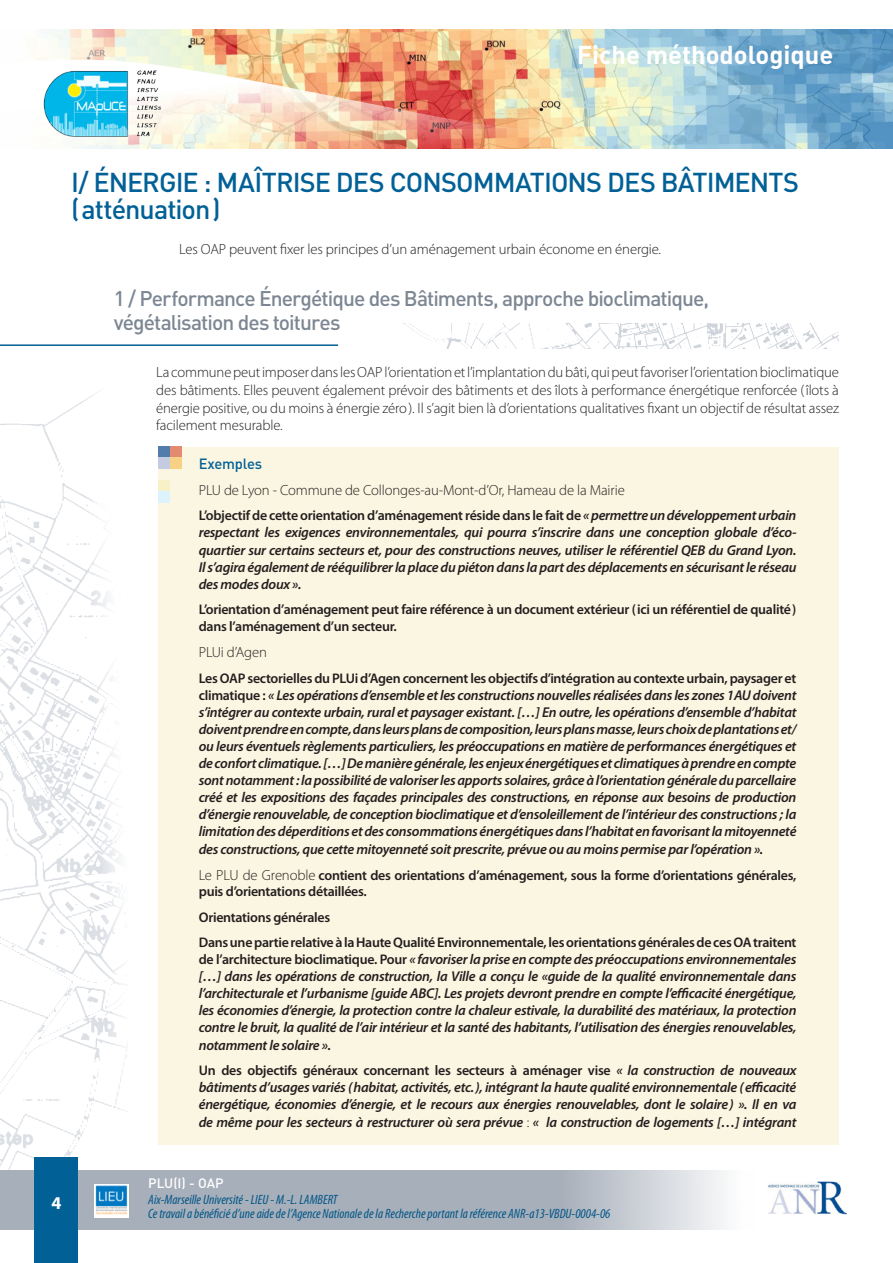
<style>
.page{position:relative;width:893px;height:1263px;background:#fff}
.page>*{position:absolute;margin:0;border:0;box-sizing:border-box;transform-origin:0 0}
.t1{font:500 27px/27px "DIN";letter-spacing:-.035em;color:#016096}
.t2{font:25.5px "DIN Bold Alternate";color:#fff}
.t3{font:500 21px/24px "DIN";letter-spacing:-.045em;color:#7c8793}
.t4{font:700 18px "Myriad";color:#fff}
.t5{font:300 14.7px/17.7px "Myriad Pro";letter-spacing:-.01em;color:#231f20;text-align:justify}
.t6{font:500 14.7px "DIN";letter-spacing:-.01em;color:#016096}
.t7{font:italic 600 14.25px/17.1px "Myriad Pro";letter-spacing:-.02em;color:#231f20;text-align:justify}
.t8{font:600 13.95px/17.1px "Myriad Pro";letter-spacing:-.02em;color:#231f20}
.t9{font:italic condensed 13.5px/13.5px "Myriad Pro";color:#015587}
.t10{font:500 13.5px "DIN";letter-spacing:-.005em;color:#fff}
.s1{font-style:italic;font-size:14.25px}
.s2{font-style:normal;font-size:13.95px}
.s3{font-weight:300;font-size:14.7px}
.s4{font-weight:300;font-style:normal;font-size:14.7px}
</style>
<div class="page">
<img style="left:0;top:391px;width:128px;height:779px">
<svg style="left:0;top:1170px;width:724px;height:60px;background:#b0b7c1"></svg>
<img style="left:33px;top:29px;width:859px;height:120px">
<div style="left:34px;top:1158px;width:44px;height:105px;background:#016096"></div>
<img style="left:94px;top:1184px;width:34px;height:34px">
<img style="left:768px;top:1181px;width:78px;height:33px">
<img style="left:41px;top:68px;width:125px;height:70px">
<img style="left:403px;top:323px;width:436px;height:26px">
<hr style="left:0;top:344px;width:338px;height:2px;background:#016096">
<div style="left:159px;top:447px;width:680px;height:697px;background:#fbf6e1"></div>
<div style="left:159px;top:447px;width:11px;height:11px;background:#527cab"></div>
<div style="left:159px;top:458px;width:11px;height:11px;background:#c3cce0"></div>
<div style="left:170px;top:447px;width:11px;height:11px;background:#e38b71"></div>
<div style="left:170px;top:458px;width:11px;height:11px;background:#f9d184"></div>
<div style="left:159px;top:480px;width:11px;height:11px;background:#f8f0c7"></div>
<div style="left:159px;top:491px;width:11px;height:11px;background:#dcf2fc"></div>
<h2 class="t2" style="left:577px;top:38px;width:258px">Fiche méthodologique</h2>
<h1 class="t1" style="left:71px;top:168px;width:729px">I/ ÉNERGIE : MAÎTRISE DES CONSOMMATIONS DES BÂTIMENTS (atténuation)</h1>
<p class="t5" style="left:179px;top:240px;width:483px">Les OAP peuvent fixer les principes d’un aménagement urbain économe en énergie.</p>
<h3 class="t3" style="left:114px;top:286px;width:597px">1 / Performance Énergétique des Bâtiments, approche bioclimatique, végétalisation des toitures</h3>
<p class="t5" style="left:156px;top:364px;width:684px">La commune peut imposer dans les OAP l’orientation et l’implantation du bâti, qui peut favoriser l’orientation bioclimatique des bâtiments. Elles peuvent également prévoir des bâtiments et des îlots à performance énergétique renforcée (îlots à énergie positive, ou du moins à énergie zéro). Il s’agit bien là d’orientations qualitatives fixant un objectif de résultat assez facilement mesurable.</p>
<p class="t6" style="left:199px;top:454px;width:65px">Exemples</p>
<p class="t5" style="left:199px;top:481px;width:428px">PLU de Lyon - Commune de Collonges-au-Mont-d’Or, Hameau de la Mairie</p>
<p class="t8" style="left:199px;top:507px;width:599px">L’objectif de cette orientation d’aménagement réside dans le fait de <span class="s1">« permettre un développement urbain</span></p>
<p class="t7" style="left:199px;top:524px;width:599px">respectant les exigences environnementales, qui pourra s’inscrire dans une conception globale d’éco&shy;quartier sur certains secteurs et, pour des constructions neuves, utiliser le référentiel QEB du Grand Lyon.<br>Il s’agira également de rééquilibrer la place du piéton dans la part des déplacements en sécurisant le réseau des modes doux ».</p>
<p class="t8" style="left:199px;top:600px;width:599px">L’orientation d’aménagement peut faire référence à un document extérieur (ici un référentiel de qualité) dans l’aménagement d’un secteur.</p>
<p class="t5" style="left:199px;top:643px;width:70px">PLUi d’Agen</p>
<p class="t8" style="left:199px;top:669px;width:599px">Les OAP sectorielles du PLUi d’Agen concernent les objectifs d’intégration au contexte urbain, paysager et</p>
<p class="t7" style="left:199px;top:686px;width:599px"><span class="s2">climatique :</span> « Les opérations d’ensemble et les constructions nouvelles réalisées dans les zones 1AU doivent s’intégrer au contexte urbain, rural et paysager existant. […] En outre, les opérations d’ensemble d’habitat doivent prendre en compte, dans leurs plans de composition, leurs plans masse, leurs choix de plantations et/ ou leurs éventuels règlements particuliers, les préoccupations en matière de performances énergétiques et de confort climatique. […] De manière générale, les enjeux énergétiques et climatiques à prendre en compte sont notamment : la possibilité de valoriser les apports solaires, grâce à l’orientation générale du parcellaire créé et les expositions des façades principales des constructions, en réponse aux besoins de production d’énergie renouvelable, de conception bioclimatique et d’ensoleillement de l’intérieur des constructions ; la limitation des déperditions et des consommations énergétiques dans l’habitat en favorisant la mitoyenneté des constructions, que cette mitoyenneté soit prescrite, prévue ou au moins permise par l’opération ».</p>
<p class="t8" style="left:199px;top:866px;width:599px"><span class="s3">Le PLU de Grenoble</span> contient des orientations d’aménagement, sous la forme d’orientations générales, puis d’orientations détaillées.</p>
<p class="t8" style="left:199px;top:904px;width:599px;line-height:25.2px">Orientations générales<br>Dans une partie relative à la Haute Qualité Environnementale, les orientations générales de ces OA traitent</p>
<p class="t7" style="left:199px;top:950px;width:599px"><span class="s2">de l’architecture bioclimatique. Pour</span> « favoriser la prise en compte des préoccupations environnementales […] dans les opérations de construction, la Ville a conçu le «guide de la qualité environnementale dans l’architecturale et l’urbanisme [guide ABC]. Les projets devront prendre en compte l’efficacité énergétique, les économies d’énergie, la protection contre la chaleur estivale, la durabilité des matériaux, la protection contre le bruit, la qualité de l’air intérieur et la santé des habitants, l’utilisation des énergies renouvelables, notamment le solaire ».</p>
<p class="t8" style="left:199px;top:1061px;width:599px">Un des objectifs généraux concernant les secteurs à aménager vise <span class="s1">« la construction de nouveaux</span></p>
<p class="t7" style="left:199px;top:1078px;width:599px">bâtiments d’usages variés (habitat, activités, etc.), intégrant la haute qualité environnementale (efficacité énergétique, économies d’énergie, et le recours aux énergies renouvelables, dont le solaire) ». Il en va de même pour les secteurs à restructurer où sera prévue <span class="s4">:</span> « la construction de logements […] intégrant</p>
<p class="t4" style="left:51px;top:1194px;width:11px">4</p>
<p class="t10" style="left:148px;top:1174px;width:77px">PLU(I) - OAP</p>
<p class="t9" style="left:148px;top:1193px;width:464px">Aix-Marseille Université - LIEU - M.-L. LAMBERT<br>Ce travail a bénéficié d’une aide de l’Agence Nationale de la Recherche portant la référence ANR-a13-VBDU-0004-06</p>
</div>
